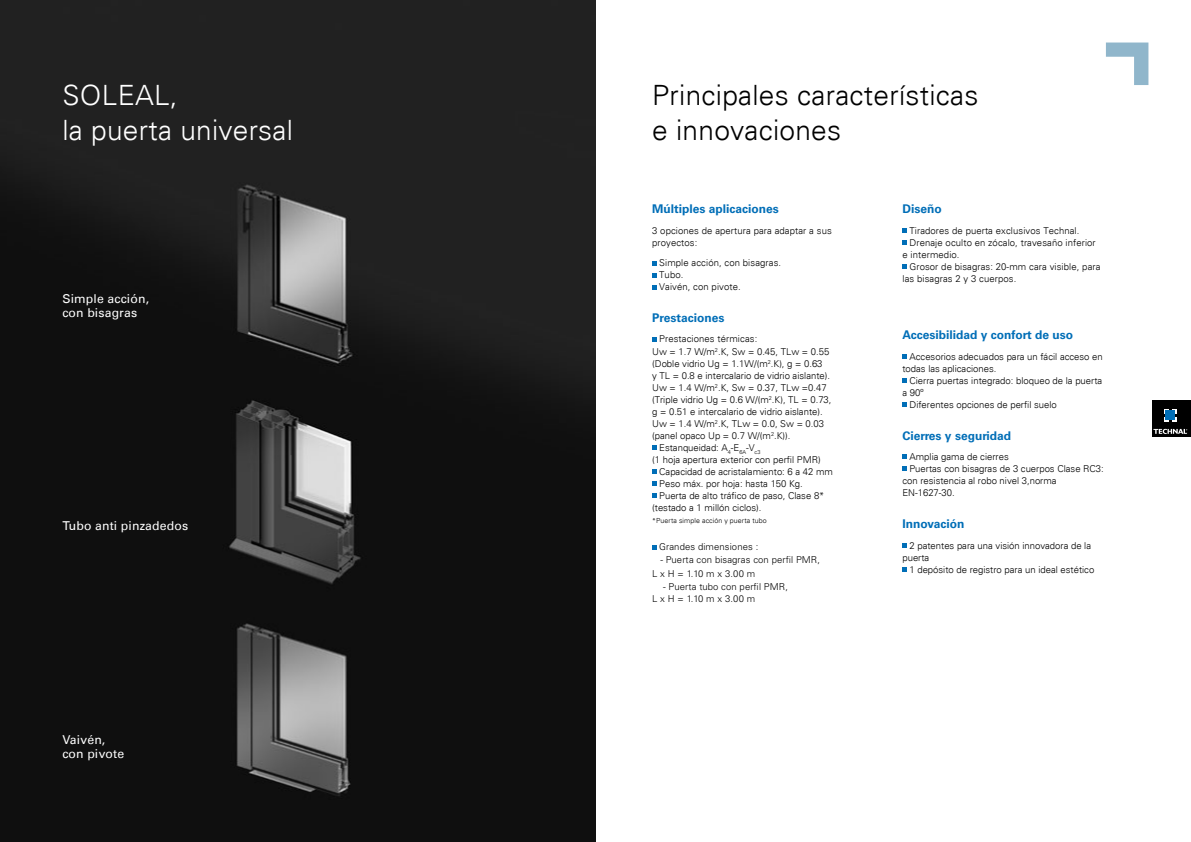
<style>
.page{position:relative;width:1191px;height:842px;background:#fff}
.page>*{position:absolute;margin:0;border:0;box-sizing:border-box;transform-origin:0 0}
.t1{font:300 28px/35px "Univers";letter-spacing:.01em;color:#000}
.t2{font:300 28px/35px "Univers";letter-spacing:.01em;color:#fff}
.t3{font:12.2px/14px "Univers LT";letter-spacing:.01em;color:#fff}
.t4{font:700 12px "Univers LT Std";color:#006eb7}
.t5{font:300 9.5px/12px "Univers";color:#000}
.t6{font:300 9.5px/13.4px "Univers LT Std";letter-spacing:.01em;color:#000}
.t7{font:300 7px "Univers";letter-spacing:.015em;color:#000}
</style>
<div class="page">
<div style="left:1152px;top:400px;width:39px;height:37px;background:#000"></div>
<svg style="left:1164px;top:409px;width:12px;height:12px"></svg>
<div style="left:1165px;top:411px;width:10px;height:9px;background:#006eb7"></div>
<svg style="left:1153px;top:429px;width:34px;height:5px"></svg>
<img style="left:0;top:0;width:595px;height:842px">
<svg style="left:1106px;top:43px;width:42px;height:42px"></svg>
<svg style="left:902px;top:228px;width:4px;height:5px"></svg>
<svg style="left:902px;top:240px;width:4px;height:5px"></svg>
<svg style="left:902px;top:264px;width:4px;height:5px"></svg>
<svg style="left:902px;top:354px;width:4px;height:5px"></svg>
<svg style="left:902px;top:378px;width:4px;height:5px"></svg>
<svg style="left:902px;top:402px;width:4px;height:5px"></svg>
<svg style="left:902px;top:455px;width:4px;height:4px"></svg>
<svg style="left:902px;top:467px;width:4px;height:4px"></svg>
<svg style="left:902px;top:543px;width:4px;height:5px"></svg>
<svg style="left:902px;top:567px;width:4px;height:5px"></svg>
<svg style="left:652px;top:261px;width:4px;height:4px"></svg>
<svg style="left:652px;top:273px;width:4px;height:4px"></svg>
<svg style="left:652px;top:285px;width:4px;height:4px"></svg>
<svg style="left:652px;top:338px;width:4px;height:4px"></svg>
<svg style="left:652px;top:446px;width:4px;height:4px"></svg>
<svg style="left:652px;top:470px;width:4px;height:4px"></svg>
<svg style="left:652px;top:482px;width:4px;height:4px"></svg>
<svg style="left:652px;top:494px;width:4px;height:4px"></svg>
<svg style="left:652px;top:546px;width:4px;height:4px"></svg>
<h1 class="t2" style="left:62px;top:78px;width:232px">SOLEAL,<br>la puerta universal</h1>
<p class="t3" style="left:62px;top:292px;width:88px">Simple acción, con bisagras</p>
<p class="t3" style="left:62px;top:519px;width:127px">Tubo anti pinzadedos</p>
<p class="t3" style="left:62px;top:733px;width:63px">Vaivén, con pivote</p>
<h1 class="t1" style="left:652px;top:78px;width:328px">Principales características e innovaciones</h1>
<p class="t4" style="left:652px;top:202px;width:128px">Múltiples aplicaciones</p>
<p class="t5" style="left:652px;top:225px;width:181px">3 opciones de apertura para adaptar a sus proyectos:</p>
<p class="t5" style="left:659px;top:257px;width:123px">Simple acción, con bisagras.<br>Tubo.<br>Vaivén, con pivote.</p>
<p class="t4" style="left:652px;top:311px;width:74px">Prestaciones</p>
<p class="t5" style="left:652px;top:332px;width:179px;line-height:13px;text-indent:7px">Prestaciones térmicas:<br>Uw = 1.7 W/m<sup>2</sup>.K, Sw = 0.45, TLw = 0.55</p>
<p class="t5" style="left:652px;top:358px;width:172px">(Doble vidrio Ug = 1.1W/(m<sup>2</sup>.K), g = 0.63</p>
<p class="t5" style="left:652px;top:370px;width:179px">y TL = 0.8 e intercalario de vidrio aislante).</p>
<p class="t5" style="left:652px;top:382px;width:176px">Uw = 1.4 W/m<sup>2</sup>.K, Sw = 0.37, TLw =0.47</p>
<p class="t5" style="left:652px;top:394px;width:181px">(Triple vidrio Ug = 0.6 W/(m<sup>2</sup>.K), TL = 0.73,</p>
<p class="t5" style="left:652px;top:406px;width:172px">g = 0.51 e intercalario de vidrio aislante).</p>
<p class="t5" style="left:652px;top:418px;width:173px">Uw = 1.4 W/m<sup>2</sup>.K, TLw = 0.0, Sw = 0.03</p>
<p class="t5" style="left:652px;top:430px;width:140px">(panel opaco Up = 0.7 W/(m<sup>2</sup>.K)).</p>
<p class="t5" style="left:659px;top:442px;width:103px">Estanqueidad: A<sub>4</sub>-E<sub>6A</sub>-V<sub>c3</sub></p>
<p class="t5" style="left:652px;top:454px;width:170px">(1 hoja apertura exterior con perfil PMR)</p>
<p class="t5" style="left:659px;top:466px;width:175px">Capacidad de acristalamiento: 6 a 42 mm</p>
<p class="t5" style="left:659px;top:478px;width:145px">Peso máx. por hoja: hasta 150 Kg.</p>
<p class="t5" style="left:659px;top:490px;width:167px">Puerta de alto tráfico de paso, Clase 8*</p>
<p class="t5" style="left:652px;top:502px;width:111px">(testado a 1 millón ciclos).</p>
<p class="t7" style="left:652px;top:516px;width:116px">*Puerta simple acción y puerta tubo</p>
<p class="t6" style="left:659px;top:540px;width:101px">Grandes dimensiones :</p>
<p class="t6" style="left:652px;top:553px;width:169px;text-indent:8px">- Puerta con bisagras con perfil PMR,<br>L x H = 1.10 m x 3.00 m</p>
<p class="t6" style="left:652px;top:581px;width:137px;line-height:12px;text-indent:11px">- Puerta tubo con perfil PMR,<br>L x H = 1.10 m x 3.00 m</p>
<p class="t4" style="left:902px;top:202px;width:41px">Diseño</p>
<p class="t5" style="left:909px;top:224px;width:171px">Tiradores de puerta exclusivos Technal.</p>
<p class="t5" style="left:909px;top:236px;width:188px">Drenaje oculto en zócalo, travesaño inferior</p>
<p class="t5" style="left:902px;top:248px;width:59px">e intermedio.</p>
<p class="t5" style="left:909px;top:260px;width:192px">Grosor de bisagras: 20-mm cara visible, para</p>
<p class="t5" style="left:902px;top:272px;width:115px">las bisagras 2 y 3 cuerpos.</p>
<p class="t4" style="left:902px;top:328px;width:172px">Accesibilidad y confort de uso</p>
<p class="t5" style="left:902px;top:350px;width:202px;text-indent:7px">Accesorios adecuados para un fácil acceso en todas las aplicaciones.</p>
<p class="t5" style="left:909px;top:374px;width:194px">Cierra puertas integrado: bloqueo de la puerta</p>
<p class="t5" style="left:902px;top:386px;width:23px">a 90º</p>
<p class="t5" style="left:909px;top:398px;width:149px">Diferentes opciones de perfil suelo</p>
<p class="t4" style="left:902px;top:428px;width:110px">Cierres y seguridad</p>
<p class="t5" style="left:909px;top:451px;width:101px">Amplia gama de cierres</p>
<p class="t5" style="left:909px;top:463px;width:196px">Puertas con bisagras de 3 cuerpos Clase RC3:</p>
<p class="t5" style="left:902px;top:475px;width:156px">con resistencia al robo nivel 3,norma</p>
<p class="t5" style="left:902px;top:487px;width:54px">EN-1627-30.</p>
<p class="t4" style="left:902px;top:517px;width:63px">Innovación</p>
<p class="t5" style="left:902px;top:539px;width:190px;text-indent:7px">2 patentes para una visión innovadora de la puerta</p>
<p class="t5" style="left:909px;top:563px;width:186px">1 depósito de registro para un ideal estético</p>
</div>
